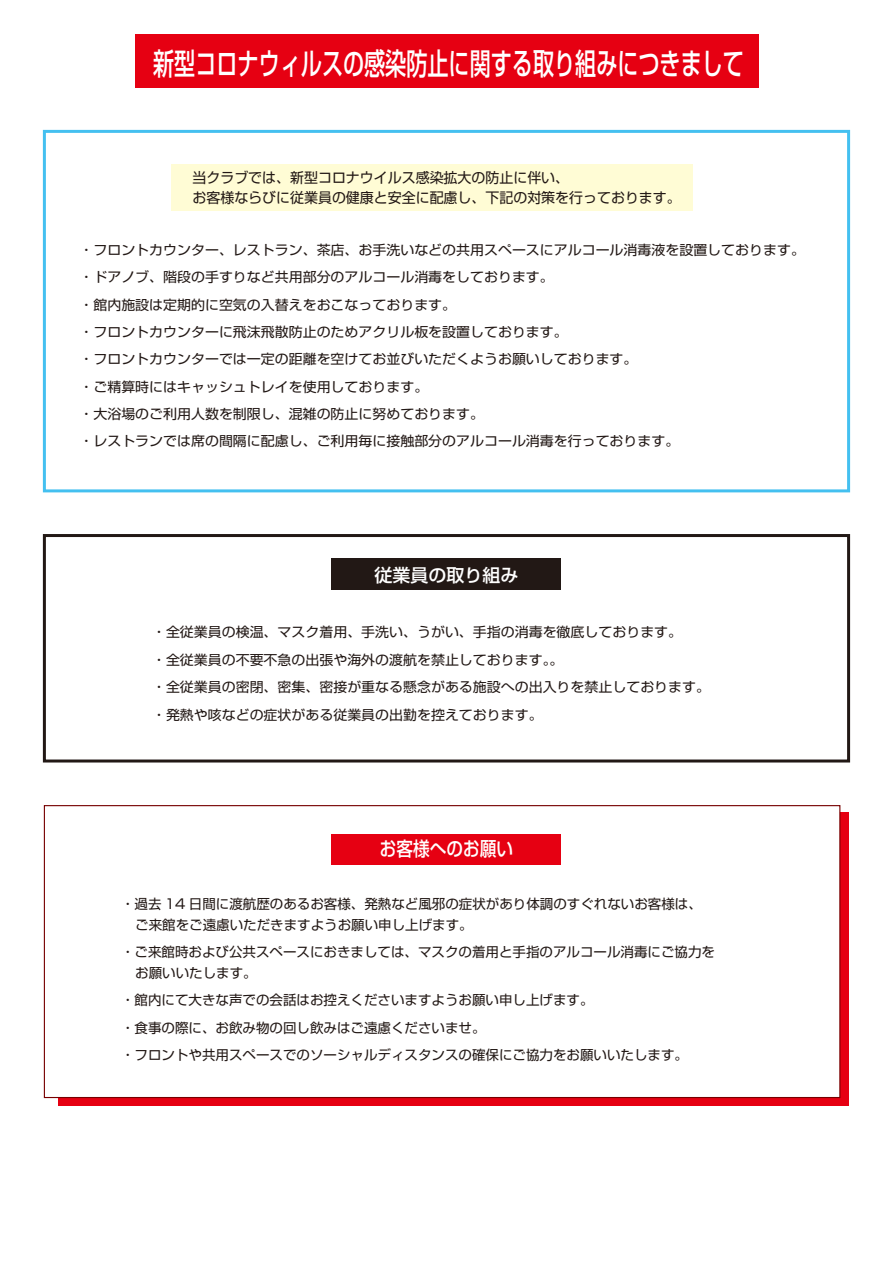
<style>
.page{position:relative;width:893px;height:1263px;background:#fff}
.page>*{position:absolute;margin:0;border:0;box-sizing:border-box;transform-origin:0 0}
.t1{font:500 30.15px "Shin Go Pro";color:#fff;scale:.7 1}
.t2{font:500 19.5px "Shin Go Pro";color:#fff;scale:.85 1}
.t3{font:500 18px "Shin Go Pro";color:#fff}
.t4{font:14.25px/20px "Shin Go Pro";color:#221815}
.t5{font:13.5px/27.3px "Shin Go Pro";color:#221815}
</style>
<div class="page">
<div style="left:135px;top:35px;width:623px;height:53px;background:#e60012"></div>
<div style="left:172px;top:164px;width:521px;height:46px;background:#fffcd5"></div>
<div style="left:43px;top:130px;width:807px;height:362px;border:3px solid #44c0f0"></div>
<div style="left:332px;top:558px;width:229px;height:32px;background:#221815"></div>
<div style="left:43px;top:534px;width:807px;height:228px;border:3px solid #221815"></div>
<div style="left:58px;top:812px;width:791px;height:293px;background:#e60012"></div>
<div style="left:44px;top:805px;width:796px;height:293px;background:#fff;border:1px solid #700"></div>
<div style="left:332px;top:834px;width:229px;height:31px;background:#e60012"></div>
<h1 class="t1" style="left:153px;top:39px;width:845px">新型コロナウィルスの感染防止に関する取り組みにつきまして</h1>
<p class="t4" style="left:192px;top:166px;width:490px">当クラブでは、新型コロナウイルス感染拡大の防止に伴い、<br>お客様ならびに従業員の健康と安全に配慮し、下記の対策を行っております。</p>
<p class="t5" style="left:79px;top:234px;width:727px">・フロントカウンター、レストラン、茶店、お手洗いなどの共用スペースにアルコール消毒液を設置しております。・ドアノブ、階段の手すりなど共用部分のアルコール消毒をしております。<br>・館内施設は定期的に空気の入替えをおこなっております。<br>・フロントカウンターに飛沫飛散防止のためアクリル板を設置しております。<br>・フロントカウンターでは一定の距離を空けてお並びいただくようお願いしております。<br>・ご精算時にはキャッシュトレイを使用しております。</p>
<p class="t5" style="left:79px;top:398px;width:406px">・大浴場のご利用人数を制限し、混雑の防止に努めております。</p>
<p class="t5" style="left:79px;top:426px;width:601px">・レストランでは席の間隔に配慮し、ご利用毎に接触部分のアルコール消毒を行っております。</p>
<h3 class="t3" style="left:374px;top:560px;width:145px">従業員の取り組み</h3>
<p class="t5" style="left:152px;top:617px;width:560px">・全従業員の検温、マスク着用、手洗い、うがい、手指の消毒を徹底しております。<br>・全従業員の不要不急の出張や海外の渡航を禁止しております。。<br>・全従業員の密閉、密集、密接が重なる懸念がある施設への出入りを禁止しております。・発熱や咳などの症状がある従業員の出勤を控えております。</p>
<h2 class="t2" style="left:380px;top:833px;width:158px">お客様へのお願い</h2>
<p class="t5" style="left:135px;top:891px;width:568px;line-height:21px;text-indent:-14px">・過去 14 日間に渡航歴のあるお客様、発熱など風邪の症状があり体調のすぐれないお客様は、ご来館をご遠慮いただきますようお願い申し上げます。</p>
<p class="t5" style="left:135px;top:940px;width:581px;line-height:21px;text-indent:-14px">・ご来館時および公共スペースにおきましては、マスクの着用と手指のアルコール消毒にご協力をお願いいたします。</p>
<p class="t5" style="left:121px;top:985px;width:474px">・館内にて大きな声での会話はお控えくださいますようお願い申し上げます。</p>
<p class="t5" style="left:121px;top:1012px;width:366px">・食事の際に、お飲み物の回し飲みはご遠慮くださいませ。</p>
<p class="t5" style="left:121px;top:1039px;width:568px">・フロントや共用スペースでのソーシャルディスタンスの確保にご協力をお願いいたします。</p>
</div>
